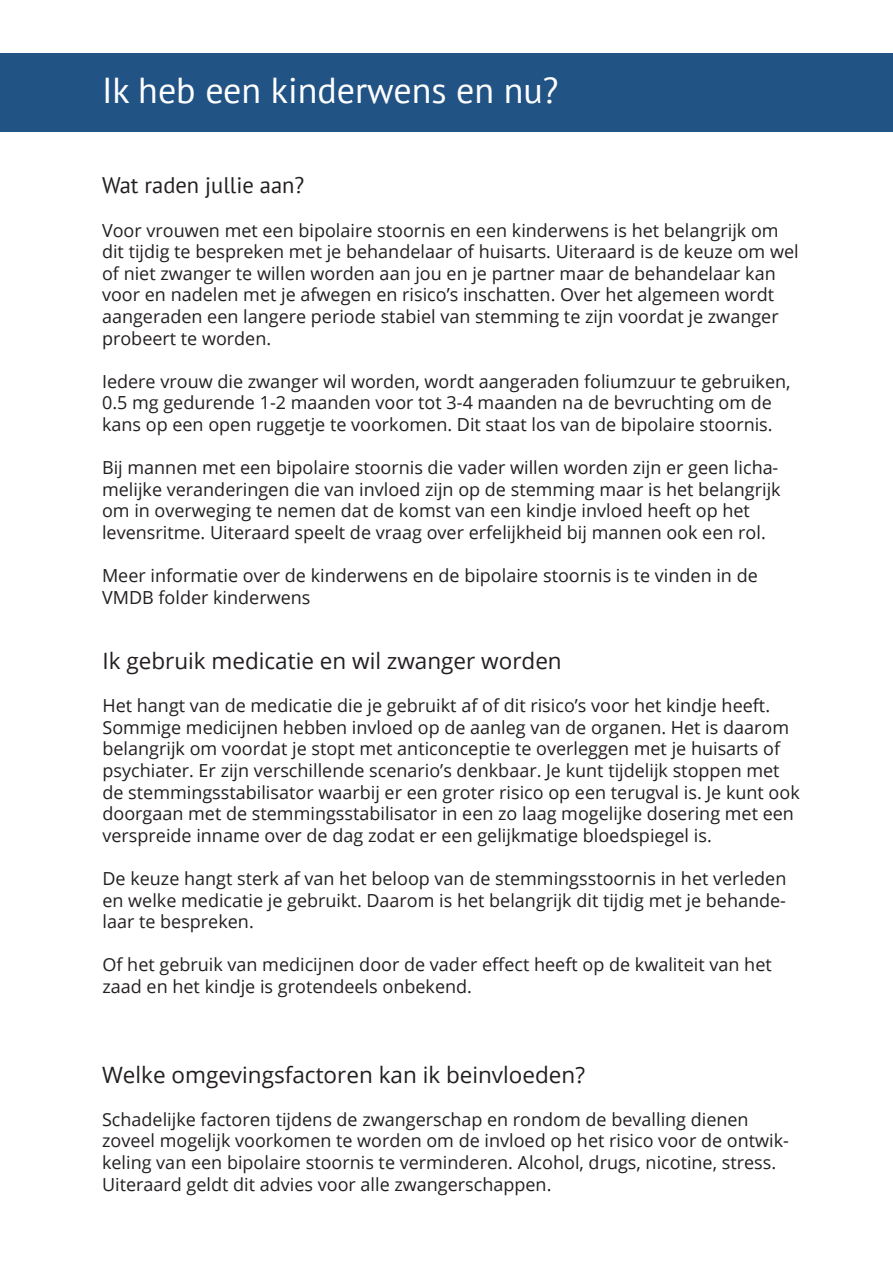
<style>
.page{position:relative;width:893px;height:1263px;background:#fff}
.page>*{position:absolute;margin:0;border:0;box-sizing:border-box;transform-origin:0 0}
.t1{font:36px "PT Sans";color:#fff}
.t2{font:22.5px "Open Sans";color:#231f20}
.t3{font:22.5px "PT Sans";color:#231f20}
.t4{font:18px/21.6px "Open Sans";color:#231f20}
</style>
<div class="page">
<div style="left:0;top:53px;width:893px;height:79px;background:#215385"></div>
<h1 class="t1" style="left:102px;top:67px;width:458px">Ik heb een kinderwens en nu?</h1>
<p class="t3" style="left:102px;top:171px;width:204px">Wat raden jullie aan?</p>
<p class="t4" style="left:102px;top:219px;width:698px">Voor vrouwen met een bipolaire stoornis en een kinderwens is het belangrijk om dit tijdig te bespreken met je behandelaar of huisarts. Uiteraard is de keuze om wel of niet zwanger te willen worden aan jou en je partner maar de behandelaar kan voor en nadelen met je afwegen en risico’s inschatten. Over het algemeen wordt aangeraden een langere periode stabiel van stemming te zijn voordat je zwanger probeert te worden.</p>
<p class="t4" style="left:102px;top:370px;width:690px">Iedere vrouw die zwanger wil worden, wordt aangeraden foliumzuur te gebruiken,<br>0.5 mg gedurende 1-2 maanden voor tot 3-4 maanden na de bevruchting om de kans op een open ruggetje te voorkomen. Dit staat los van de bipolaire stoornis.</p>
<p class="t4" style="left:102px;top:456px;width:680px">Bij mannen met een bipolaire stoornis die vader willen worden zijn er geen licha&shy;melijke veranderingen die van invloed zijn op de stemming maar is het belangrijk om in overweging te nemen dat de komst van een kindje invloed heeft op het levensritme. Uiteraard speelt de vraag over erfelijkheid bij mannen ook een rol.</p>
<p class="t4" style="left:102px;top:564px;width:657px">Meer informatie over de kinderwens en de bipolaire stoornis is te vinden in de<br>VMDB folder kinderwens</p>
<p class="t2" style="left:102px;top:645px;width:461px">Ik gebruik medicatie en wil zwanger worden</p>
<p class="t4" style="left:102px;top:694px;width:699px">Het hangt van de medicatie die je gebruikt af of dit risico’s voor het kindje heeft.<br>Sommige medicijnen hebben invloed op de aanleg van de organen. Het is daarom belangrijk om voordat je stopt met anticonceptie te overleggen met je huisarts of psychiater. Er zijn verschillende scenario’s denkbaar. Je kunt tijdelijk stoppen met de stemmingsstabilisator waarbij er een groter risico op een terugval is. Je kunt ook doorgaan met de stemmingsstabilisator in een zo laag mogelijke dosering met een verspreide inname over de dag zodat er een gelijkmatige bloedspiegel is.</p>
<p class="t4" style="left:102px;top:867px;width:685px;text-align:justify">De keuze hangt sterk af van het beloop van de stemmingsstoornis in het verleden en welke medicatie je gebruikt. Daarom is het belangrijk dit tijdig met je behande&shy;laar te bespreken.</p>
<p class="t4" style="left:102px;top:953px;width:671px">Of het gebruik van medicijnen door de vader effect heeft op de kwaliteit van het zaad en het kindje is grotendeels onbekend.</p>
<p class="t2" style="left:102px;top:1059px;width:484px">Welke omgevingsfactoren kan ik beinvloeden?</p>
<p class="t4" style="left:102px;top:1108px;width:688px">Schadelijke factoren tijdens de zwangerschap en rondom de bevalling dienen zoveel mogelijk voorkomen te worden om de invloed op het risico voor de ontwik&shy;keling van een bipolaire stoornis te verminderen. Alcohol, drugs, nicotine, stress.<br>Uiteraard geldt dit advies voor alle zwangerschappen.</p>
</div>
